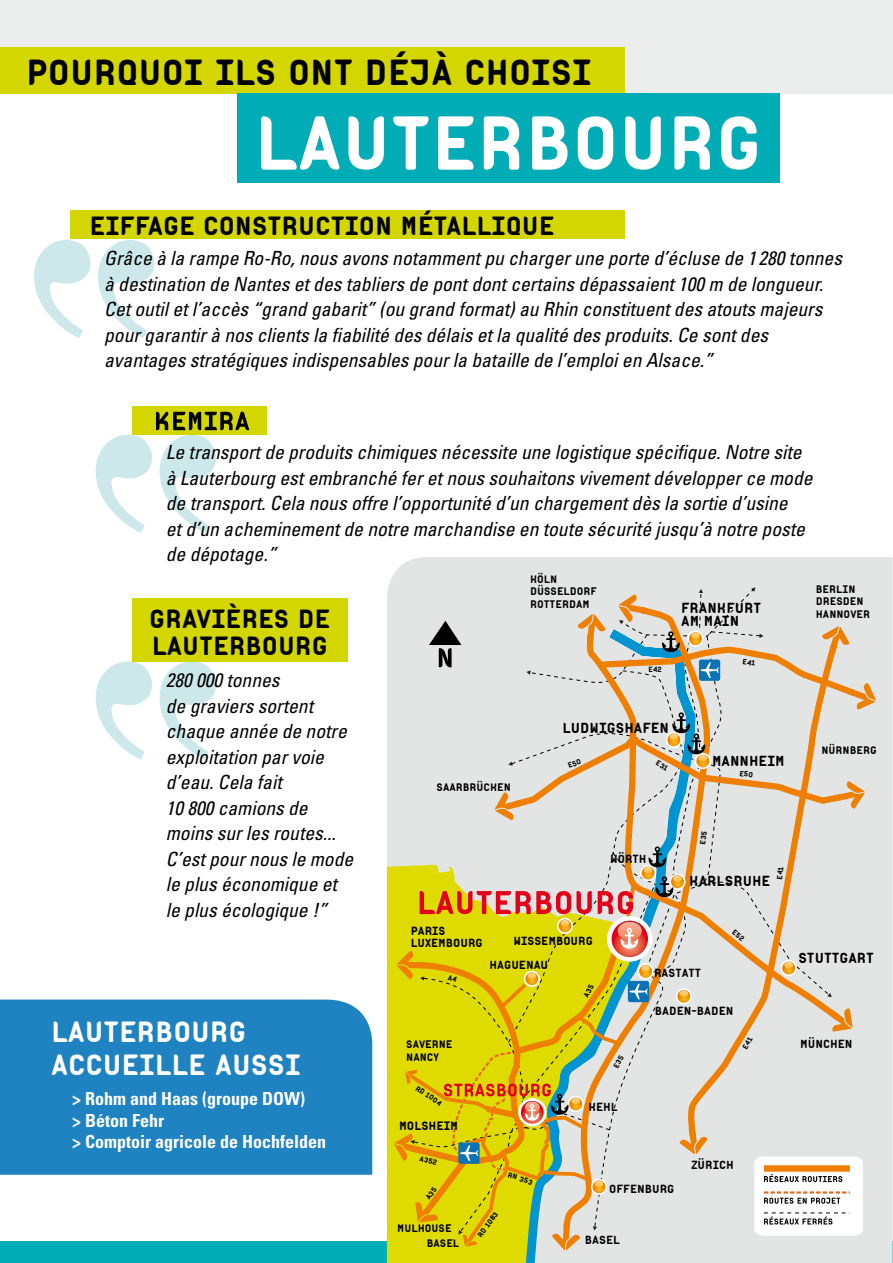
<style>
.page{position:relative;width:893px;height:1263px;background:#fff}
.page>*{position:absolute;margin:0;border:0;box-sizing:border-box;transform-origin:0 0}
.t1{font:78px "Panama Sud";color:#fff}
.t2{font:37.2px "Panama Sud";color:#000}
.t3{font:30px/33px "Panama Sud";color:#fff}
.t4{font:27px/27px "Panama Sud";color:#000}
.t5{font:italic condensed 19.5px/25.5px "Univers";color:#000}
.t6{font:700 condensed 18px/21.6px "Univers";color:#fff}
.t7{font:15px/13.6px "Panama Sud";color:#000}
.t8{font:12.45px "Panama Sud";color:#000}
.t9{font:12.15px/24.2px "Panama Sud";color:#000}
.t10{font:11.25px/12.5px "Panama Sud";color:#000}
.t11{font:7.8px "Panama Sud";color:#000}
</style>
<div class="page">
<div style="left:0;top:1242px;width:893px;height:21px;background:#00acb6"></div>
<div style="left:0;top:0;width:893px;height:94px;background:#eceded"></div>
<div style="left:387px;top:557px;width:506px;height:706px;background:#e3e4e4"></div>
<div style="left:387px;top:865px;width:134px;height:398px;background:#dfdb00"></div>
<svg style="left:521px;top:1250px;width:179px;height:13px;background:#d7dfdc"></svg>
<div style="left:0;top:47px;width:625px;height:47px;background:#d4d600"></div>
<div style="left:237px;top:94px;width:543px;height:89px;background:#00acb6"></div>
<svg style="left:34px;top:240px;width:120px;height:98px"></svg>
<div style="left:70px;top:210px;width:555px;height:29px;background:#d4d600"></div>
<svg style="left:96px;top:661px;width:120px;height:99px"></svg>
<div style="left:132px;top:598px;width:216px;height:64px;background:#d4d600"></div>
<div style="left:0;top:999px;width:373px;height:176px;background:#1f82c1"></div>
<div style="left:132px;top:406px;width:135px;height:29px;background:#d4d600"></div>
<svg style="left:96px;top:411px;width:153px;height:122px"></svg>
<svg style="left:394px;top:587px;width:482px;height:663px;background:#dcd4a6"></svg>
<h2 class="t2" style="left:26px;top:48px;width:567px">POURQUOI ILS ONT DÉJÀ CHOISI</h2>
<h1 class="t1" style="left:254px;top:92px;width:509px">LAUTERBOURG</h1>
<h3 class="t4" style="left:90px;top:212px;width:466px">EIFFAGE CONSTRUCTION MÉTALLIQUE</h3>
<p class="t5" style="left:104px;top:245px;width:739px">Grâce à la rampe Ro-Ro, nous avons notamment pu charger une porte d’écluse de 1 280 tonnes à destination de Nantes et des tabliers de pont dont certains dépassaient 100 m de longueur.<br>Cet outil et l’accès “grand gabarit” (ou grand format) au Rhin constituent des atouts majeurs pour garantir à nos clients la fiabilité des délais et la qualité des produits. Ce sont des avantages stratégiques indispensables pour la bataille de l’emploi en Alsace.”</p>
<p class="t5" style="left:166px;top:439px;width:648px">Le transport de produits chimiques nécessite une logistique spécifique. Notre site à Lauterbourg est embranché fer et nous souhaitons vivement développer ce mode de transport. Cela nous offre l’opportunité d’un chargement dès la sortie d’usine<br>et d’un acheminement de notre marchandise en toute sécurité jusqu’à notre poste de dépotage.”</p>
<h3 class="t4" style="left:149px;top:604px;width:183px">GRAVIÈRES DE<br>LAUTERBOURG</h3>
<p class="t5" style="left:166px;top:667px;width:189px">280 000 tonnes<br>de graviers sortent chaque année de notre exploitation par voie d’eau. Cela fait<br>10 800 camions de moins sur les routes...<br>C’est pour nous le mode le plus économique et le plus écologique !”</p>
<h3 class="t3" style="left:51px;top:1014px;width:251px">LAUTERBOURG<br>ACCUEILLE AUSSI</h3>
<p class="t6" style="left:72px;top:1088px;width:255px">&gt; Rohm and Haas (groupe DOW)<br>&gt; Béton Fehr<br>&gt; Comptoir agricole de Hochfelden</p>
<p class="t10" style="left:530px;top:572px;width:68px">KÖLN<br>DÜSSELDORF<br>ROTTERDAM</p>
<p class="t7" style="left:681px;top:600px;width:81px">FRANKFURT<br>AM MAIN</p>
<p class="t10" style="left:816px;top:582px;width:56px">BERLIN<br>DRESDEN<br>HANNOVER</p>
<p class="t10" style="left:437px;top:780px;width:76px">SAARBRÜCKEN</p>
<p class="t7" style="left:563px;top:720px;width:108px">LUDWIGSHAFEN</p>
<p class="t7" style="left:712px;top:753px;width:74px">MANNHEIM</p>
<p class="t10" style="left:821px;top:743px;width:57px">NÜRNBERG</p>
<p class="t9" style="left:610px;top:846px;width:38px">WÖRTH</p>
<p class="t7" style="left:689px;top:874px;width:83px">KARLSRUHE</p>
<p class="t9" style="left:411px;top:924px;width:74px;line-height:12.5px">PARIS<br>LUXEMBOURG</p>
<p class="t9" style="left:490px;top:928px;width:105px;text-indent:24px">WISSEMBOURG<br>HAGUENAU</p>
<p class="t9" style="left:654px;top:961px;width:49px">RASTATT</p>
<p class="t10" style="left:406px;top:1038px;width:48px">SAVERNE<br>NANCY</p>
<p class="t11" style="left:419px;top:1083px;width:31px;rotate:33deg">RD 1004</p>
<p class="t8" style="left:399px;top:1117px;width:61px">MOLSHEIM</p>
<p class="t11" style="left:421px;top:1153px;width:19px;rotate:14deg">A352</p>
<p class="t11" style="left:510px;top:1169px;width:27px;rotate:19deg">RN 353</p>
<p class="t9" style="left:588px;top:1095px;width:31px">KEHL</p>
<p class="t9" style="left:655px;top:998px;width:80px">BADEN-BADEN</p>
<p class="t9" style="left:692px;top:1152px;width:44px">ZÜRICH</p>
<p class="t9" style="left:609px;top:1176px;width:67px">OFFENBURG</p>
<p class="t10" style="left:397px;top:1222px;width:56px">MULHOUSE</p>
<p class="t10" style="left:427px;top:1236px;width:34px">BASEL</p>
<p class="t11" style="left:475px;top:1234px;width:31px;rotate:-55deg">RD 1083</p>
<p class="t9" style="left:585px;top:1227px;width:36px">BASEL</p>
<p class="t7" style="left:798px;top:950px;width:77px">STUTTGART</p>
<p class="t9" style="left:800px;top:1031px;width:54px">MÜNCHEN</p>
</div>
